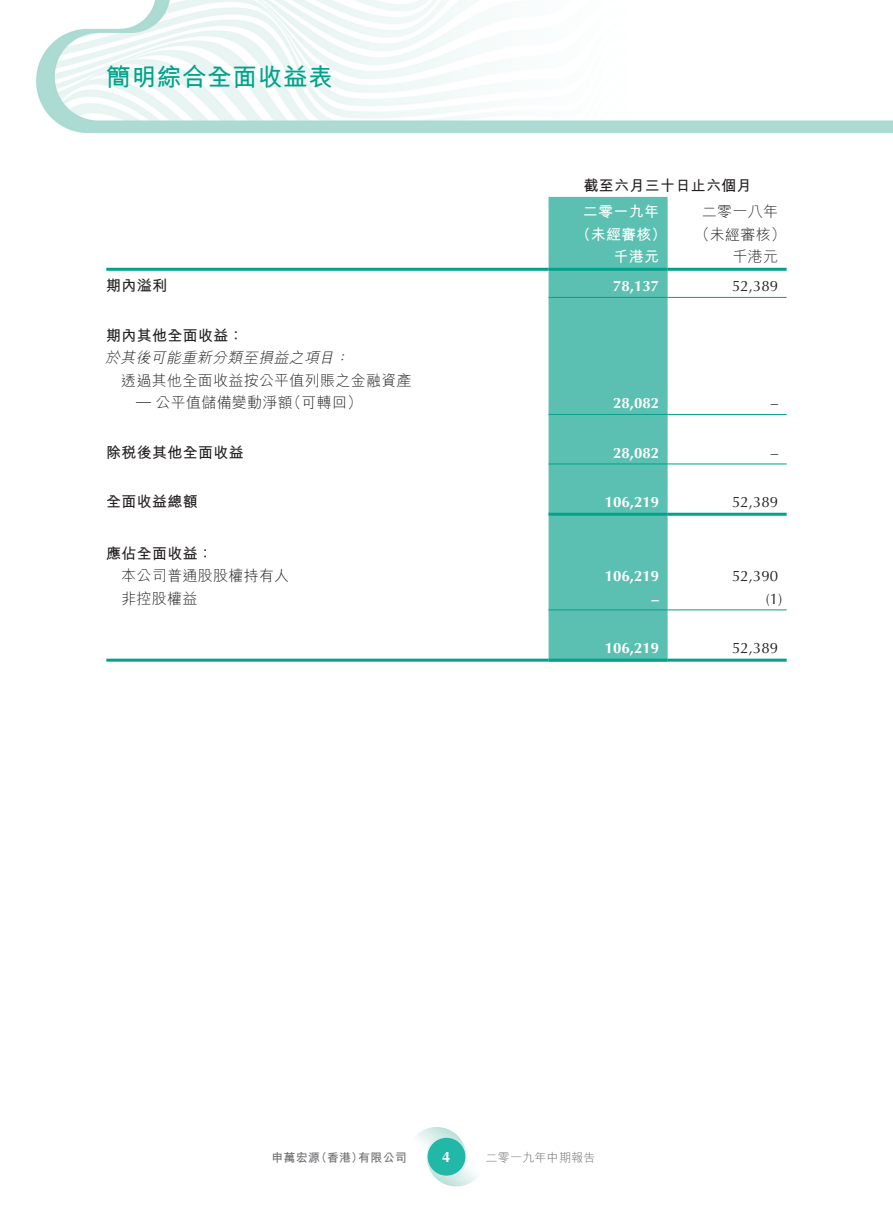
<style>
.page{position:relative;width:893px;height:1212px;background:#fff}
.page>*{position:absolute;margin:0;border:0;box-sizing:border-box;transform-origin:0 0}
.t1{font:700 24.75px "M Hei HK";letter-spacing:.02em;color:#00a38a}
.t2{font:300 15px "M Hei HK";letter-spacing:.02em;color:#231f20}
.t3{font:700 15px "M Hei HK";letter-spacing:.02em;color:#231f20}
.t4{font:700 15px "Optima LT Std";color:#fff}
.t5{font:15px "Optima LT Std";color:#231f20}
.t6{font:italic 300 15px "M Hei HK";color:#231f20}
.t7{font:700 15px "M Hei HK";letter-spacing:.02em;color:#fff}
.t8{font:700 12px "M Hei HK";letter-spacing:.02em;color:#6c6d70}
.t9{font:300 12px "M Hei HK";letter-spacing:.02em;color:#6c6d70}
.s1{font-family:"Optima LT Std";font-weight:400}
</style>
<div class="page">
<img style="left:36px;top:0;width:857px;height:251px">
<svg style="left:407px;top:1127px;width:59px;height:59px"></svg>
<svg style="left:426px;top:1127px;width:60px;height:59px"></svg>
<div style="left:428px;top:1138px;width:37px;height:37px;background:#22b8a7;border-radius:50%"></div>
<div style="left:549px;top:197px;width:119px;height:462px;background:#5bc0b1"></div>
<hr style="left:106px;top:268px;width:443px;height:3px;background:#00a38a">
<hr style="left:549px;top:268px;width:119px;height:3px;background:#00a38a">
<hr style="left:668px;top:268px;width:119px;height:3px;background:#00a38a">
<hr style="left:549px;top:297px;width:119px;height:1px;background:#00a38a">
<hr style="left:668px;top:297px;width:119px;height:1px;background:#00a38a">
<hr style="left:549px;top:414px;width:119px;height:1px;background:#00a38a">
<hr style="left:668px;top:414px;width:119px;height:1px;background:#00a38a">
<hr style="left:549px;top:464px;width:119px;height:1px;background:#00a38a">
<hr style="left:668px;top:464px;width:119px;height:1px;background:#00a38a">
<hr style="left:549px;top:513px;width:119px;height:3px;background:#00a38a">
<hr style="left:668px;top:513px;width:119px;height:3px;background:#00a38a">
<hr style="left:549px;top:609px;width:119px;height:1px;background:#00a38a">
<hr style="left:668px;top:609px;width:119px;height:1px;background:#00a38a">
<hr style="left:106px;top:659px;width:443px;height:3px;background:#00a38a">
<hr style="left:549px;top:659px;width:119px;height:3px;background:#00a38a">
<hr style="left:668px;top:659px;width:119px;height:3px;background:#00a38a">
<h1 class="t1" style="left:106px;top:59px;width:228px">簡明綜合全面收益表</h1>
<p class="t3" style="left:584px;top:174px;width:169px">截至六月三十日止六個月</p>
<p class="t7" style="left:583px;top:201px;width:78px">二零一九年</p>
<p class="t2" style="left:702px;top:204px;width:78px">二零一八年</p>
<p class="t7" style="left:576px;top:224px;width:92px">（未經審核）</p>
<p class="t2" style="left:695px;top:227px;width:92px">（未經審核）</p>
<p class="t7" style="left:613px;top:246px;width:47px">千港元</p>
<p class="t2" style="left:733px;top:249px;width:47px">千港元</p>
<p class="t3" style="left:106px;top:275px;width:62px">期內溢利</p>
<p class="t4" style="left:613px;top:278px;width:47px">78,137</p>
<p class="t5" style="left:732px;top:278px;width:47px">52,389</p>
<p class="t3" style="left:106px;top:324px;width:139px">期內其他全面收益：</p>
<p class="t6" style="left:105px;top:350px;width:249px">於其後可能重新分類至損益之項目：</p>
<p class="t2" style="left:121px;top:373px;width:292px">透過其他全面收益按公平值列賬之金融資產</p>
<p class="t2" style="left:136px;top:395px;width:227px"><span class="s1">—</span> 公平值儲備變動淨額（可轉回）</p>
<p class="t4" style="left:613px;top:395px;width:47px">28,082</p>
<p class="t5" style="left:771px;top:395px;width:9px">–</p>
<p class="t3" style="left:106px;top:441px;width:139px">除稅後其他全面收益</p>
<p class="t4" style="left:613px;top:444px;width:47px">28,082</p>
<p class="t5" style="left:771px;top:444px;width:9px">–</p>
<p class="t3" style="left:106px;top:491px;width:93px">全面收益總額</p>
<p class="t4" style="left:605px;top:494px;width:56px">106,219</p>
<p class="t5" style="left:732px;top:494px;width:47px">52,389</p>
<p class="t3" style="left:106px;top:542px;width:108px">應佔全面收益：</p>
<p class="t2" style="left:121px;top:568px;width:169px">本公司普通股股權持有人</p>
<p class="t4" style="left:605px;top:567px;width:56px">106,219</p>
<p class="t5" style="left:732px;top:567px;width:47px">52,390</p>
<p class="t2" style="left:121px;top:591px;width:78px">非控股權益</p>
<p class="t4" style="left:652px;top:590px;width:9px">–</p>
<p class="t5" style="left:766px;top:590px;width:18px">(1)</p>
<p class="t4" style="left:605px;top:639px;width:56px">106,219</p>
<p class="t5" style="left:732px;top:639px;width:47px">52,389</p>
<p class="t8" style="left:271px;top:1149px;width:137px">申萬宏源（香港）有限公司</p>
<p class="t4" style="left:442px;top:1148px;width:10px">4</p>
<p class="t9" style="left:486px;top:1151px;width:111px">二零一九年中期報告</p>
</div>
